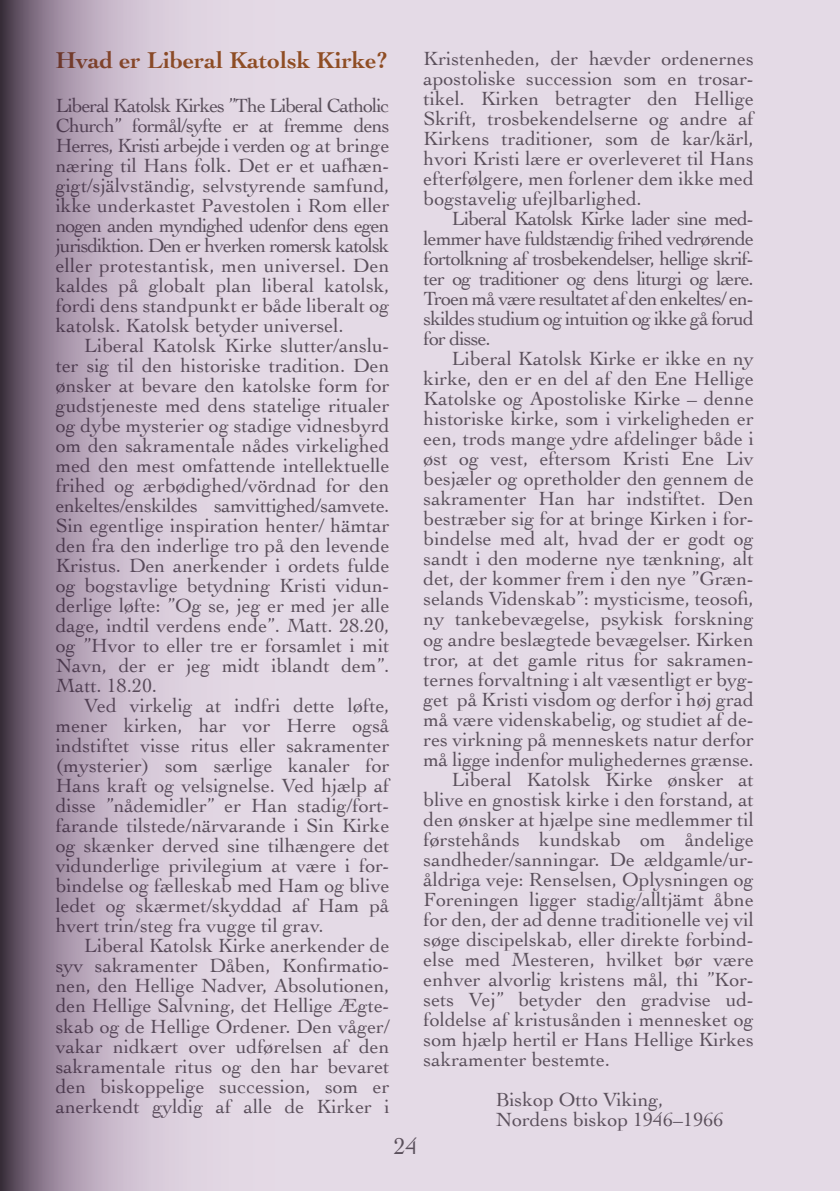
<style>
.page{position:relative;width:840px;height:1191px;background:#fff}
.page>*{position:absolute;margin:0;border:0;box-sizing:border-box;transform-origin:0 0}
.t1{font:700 24px "Cochin";color:#985616}
.t2{font:24px "Cochin";color:#595959}
.t3{font:20px/20px "Cochin";color:#595959;text-align:justify}
</style>
<div class="page">
<img style="left:0;top:0;width:839px;height:1191px">
<p class="t1" style="left:56px;top:51px;width:333px">Hvad er Liberal Katolsk Kirke?</p>
<p class="t3" style="left:56px;top:97px;width:335px">Liberal Katolsk Kirkes ”The Liberal Catholic Church” formål/syfte er at fremme dens Herres, Kristi arbejde i verden og at bringe næring til Hans folk. Det er et uafhæn&shy;gigt/självständig, selvstyrende samfund, ikke underkastet Pavestolen i Rom eller nogen anden myndighed udenfor dens egen jurisdiktion. Den er hverken romersk katolsk eller protestantisk, men universel. Den kaldes på globalt plan liberal katolsk, fordi dens standpunkt er både liberalt og katolsk. Katolsk betyder universel.</p>
<p class="t3" style="left:56px;top:337px;width:335px;text-indent:28px">Liberal Katolsk Kirke slutter/anslu&shy;ter sig til den historiske tradition. Den ønsker at bevare den katolske form for gudstjeneste med dens statelige ritualer og dybe mysterier og stadige vidnesbyrd om den sakramentale nådes virkelighed med den mest omfattende intellektuelle frihed og ærbødighed/vördnad for den enkeltes/enskildes samvittighed/samvete.<br>Sin egentlige inspiration henter/ hämtar den fra den inderlige tro på den levende Kristus. Den anerkender i ordets fulde og bogstavlige betydning Kristi vidun&shy;derlige løfte: ”Og se, jeg er med jer alle dage, indtil verdens ende”. Matt. 28.20, og ”Hvor to eller tre er forsamlet i mit Navn, der er jeg midt iblandt dem”.<br>Matt. 18.20.</p>
<p class="t3" style="left:56px;top:697px;width:335px;text-indent:28px">Ved virkelig at indfri dette løfte, mener kirken, har vor Herre også indstiftet visse ritus eller sakramenter (mysterier) som særlige kanaler for Hans kraft og velsignelse. Ved hjælp af disse ”nådemidler” er Han stadig/fort&shy;farande tilstede/närvarande i Sin Kirke og skænker derved sine tilhængere det vidunderlige privilegium at være i for&shy;bindelse og fælleskab med Ham og blive ledet og skærmet/skyddad af Ham på hvert trin/steg fra vugge til grav.</p>
<p class="t3" style="left:56px;top:937px;width:335px;text-indent:28px">Liberal Katolsk Kirke anerkender de syv sakramenter Dåben, Konfirmatio&shy;nen, den Hellige Nadver, Absolutionen, den Hellige Salvning, det Hellige Ægte&shy;skab og de Hellige Ordener. Den våger/ vakar nidkært over udførelsen af den sakramentale ritus og den har bevaret den biskoppelige succession, som er anerkendt gyldig af alle de Kirker i</p>
<p class="t3" style="left:423px;top:51px;width:331px">Kristenheden, der hævder ordenernes apostoliske succession som en trosar&shy;tikel. Kirken betragter den Hellige Skrift, trosbekendelserne og andre af Kirkens traditioner, som de kar/kärl, hvori Kristi lære er overleveret til Hans efterfølgere, men forlener dem ikke med bogstavelig ufejlbarlighed.</p>
<p class="t3" style="left:423px;top:211px;width:331px;text-indent:28px">Liberal Katolsk Kirke lader sine med&shy;lemmer have fuldstændig frihed vedrørende fortolkning af trosbekendelser, hellige skrif&shy;ter og traditioner og dens liturgi og lære.<br>Troen må være resultatet af den enkeltes/ en&shy;skildes studium og intuition og ikke gå forud for disse.</p>
<p class="t3" style="left:451px;top:351px;width:303px">Liberal Katolsk Kirke er ikke en ny</p>
<p class="t3" style="left:423px;top:371px;width:331px">kirke, den er en del af den Ene Hellige</p>
<p class="t3" style="left:423px;top:391px;width:331px">Katolske og Apostoliske Kirke – denne</p>
<p class="t3" style="left:423px;top:411px;width:331px">historiske kirke, som i virkeligheden er</p>
<p class="t3" style="left:423px;top:431px;width:331px">een, trods mange ydre afdelinger både i</p>
<p class="t3" style="left:423px;top:451px;width:331px">øst og vest, eftersom Kristi Ene Liv</p>
<p class="t3" style="left:423px;top:471px;width:331px">besjæler og opretholder den gennem de</p>
<p class="t3" style="left:423px;top:491px;width:331px">sakramenter Han har indstiftet. Den</p>
<p class="t3" style="left:423px;top:511px;width:331px">bestræber sig for at bringe Kirken i for-</p>
<p class="t3" style="left:423px;top:531px;width:331px">bindelse med alt, hvad der er godt og</p>
<p class="t3" style="left:423px;top:551px;width:331px">sandt i den moderne nye tænkning, alt</p>
<p class="t3" style="left:423px;top:571px;width:331px">det, der kommer frem i den nye ”Græn-</p>
<p class="t3" style="left:423px;top:591px;width:331px">selands Videnskab”: mysticisme, teosofi,</p>
<p class="t3" style="left:423px;top:611px;width:331px">ny tankebevægelse, psykisk forskning</p>
<p class="t3" style="left:423px;top:631px;width:331px">og andre beslægtede bevægelser. Kirken</p>
<p class="t3" style="left:423px;top:651px;width:331px">tror, at det gamle ritus for sakramen-</p>
<p class="t3" style="left:423px;top:671px;width:331px">ternes forvaltning i alt væsentligt er byg-</p>
<p class="t3" style="left:423px;top:691px;width:331px">get på Kristi visdom og derfor i høj grad</p>
<p class="t3" style="left:423px;top:711px;width:331px">må være videnskabelig, og studiet af de-</p>
<p class="t3" style="left:423px;top:731px;width:331px">res virkning på menneskets natur derfor</p>
<p class="t3" style="left:423px;top:751px;width:331px">må ligge indenfor mulighedernes grænse.</p>
<p class="t3" style="left:451px;top:771px;width:303px">Liberal Katolsk Kirke ønsker at</p>
<p class="t3" style="left:423px;top:791px;width:331px">blive en gnostisk kirke i den forstand, at</p>
<p class="t3" style="left:423px;top:811px;width:331px">den ønsker at hjælpe sine medlemmer til</p>
<p class="t3" style="left:423px;top:831px;width:331px">førstehånds kundskab om åndelige</p>
<p class="t3" style="left:423px;top:851px;width:331px">sandheder/sanningar. De ældgamle/ur-</p>
<p class="t3" style="left:423px;top:871px;width:331px">åldriga veje: Renselsen, Oplysningen og</p>
<p class="t3" style="left:423px;top:891px;width:331px">Foreningen ligger stadig/alltjämt åbne</p>
<p class="t3" style="left:423px;top:911px;width:331px">for den, der ad denne traditionelle vej vil</p>
<p class="t3" style="left:423px;top:931px;width:331px">søge discipelskab, eller direkte forbind-</p>
<p class="t3" style="left:423px;top:951px;width:331px">else med Mesteren, hvilket bør være</p>
<p class="t3" style="left:423px;top:971px;width:331px">enhver alvorlig kristens mål, thi ”Kor-</p>
<p class="t3" style="left:423px;top:991px;width:331px">sets Vej” betyder den gradvise ud-</p>
<p class="t3" style="left:423px;top:1011px;width:331px">foldelse af kristusånden i mennesket og</p>
<p class="t3" style="left:423px;top:1031px;width:331px">som hjælp hertil er Hans Hellige Kirkes</p>
<p class="t3" style="left:423px;top:1051px;width:188px">sakramenter bestemte.</p>
<p class="t3" style="left:495px;top:1091px;width:229px">Biskop Otto Viking,<br>Nordens biskop 1946–1966</p>
<p class="t2" style="left:393px;top:1136px;width:26px">24</p>
</div>
